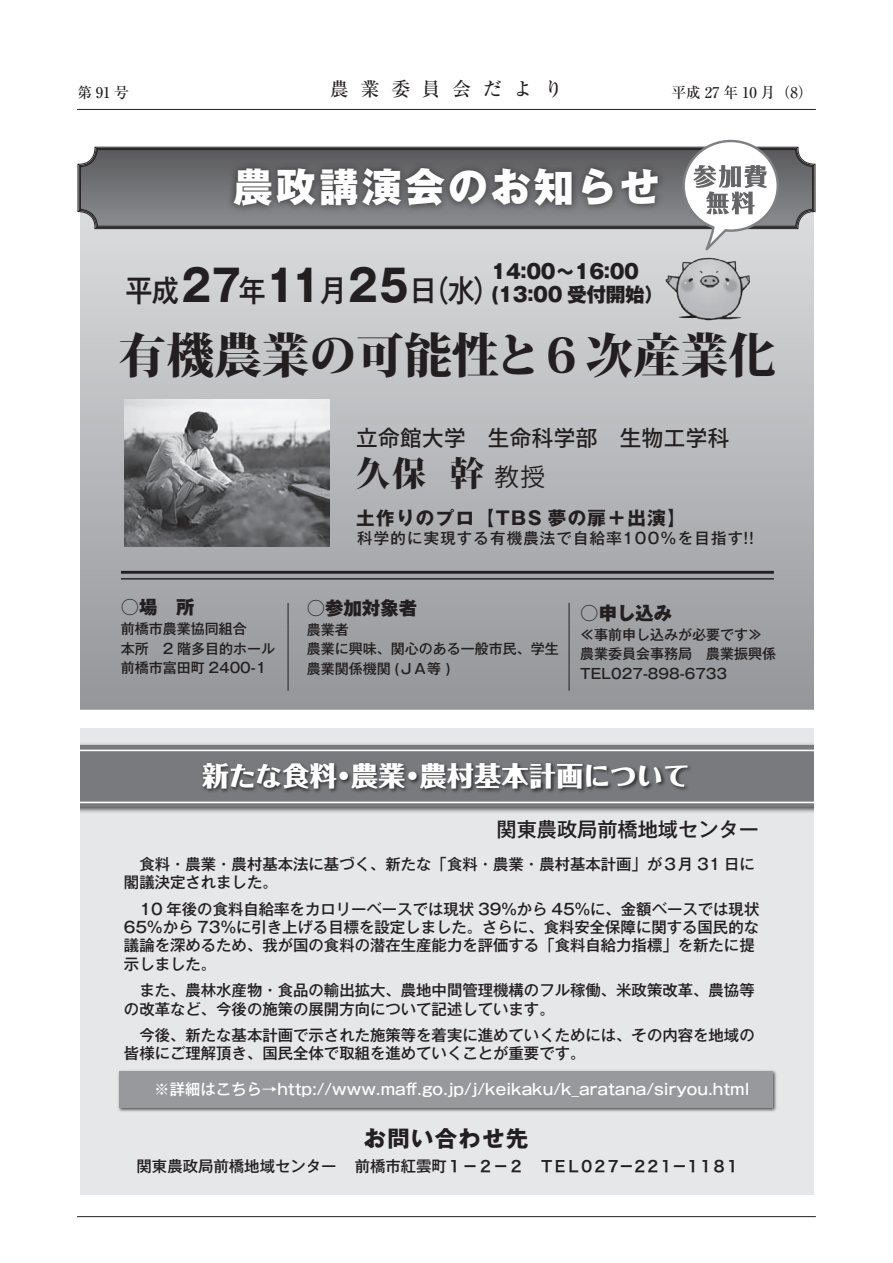
<style>
.page{position:relative;width:893px;height:1263px;background:#fff}
.page>*{position:absolute;margin:0;border:0;box-sizing:border-box;transform-origin:0 0}
.t1{font:800 47.7px "Koz Min Pro";color:#231f20}
.t2{font:700 43.5px "Gothic MB101 Pro";color:#231f20;scale:.89 1}
.t3{font:800 39.75px "Gothic MB101 Pro";letter-spacing:.08em;color:#fff}
.t4{font:800 34.05px "Koz Min Pro";color:#231f20}
.t5{font:500 30.45px "Gothic MB101 Pro";color:#231f20;scale:.89 1}
.t6{font:800 26.85px "Folk Pro";letter-spacing:.015em;color:#fff}
.t7{font:24.6px "Koz Go Pr 6 N";color:#231f20}
.t8{font:700 22.35px "Gothic MB101 Pro";letter-spacing:.06em;color:#231f20}
.t9{font:500 21.6px "Koz Go Pr 6 N";letter-spacing:.02em;color:#231f20}
.t10{font:500 20.1px "Gothic MB101 Pro";color:#231f20}
.t11{font:800 19.65px/23px "Gothic MB101 Pro";letter-spacing:-.02em;color:#231f20}
.t12{font:500 19.2px "Ryumin Pro";letter-spacing:.6em;color:#231f20}
.t13{font:700 18.45px "Gothic MB101 Pro";letter-spacing:.08em;color:#231f20}
.t14{font:800 18.3px "Gothic MB101 Pro";color:#231f20}
.t15{font:500 15.45px/18.5px "Gothic MB101 Pro";color:#231f20}
.t16{font:500 15.45px "Gothic MB101 Pro";color:#fff}
.t17{font:15.45px "Hira Kaku Pro W6";letter-spacing:-.14em;color:#231f20}
.t18{font:500 15.45px "Gothic MB101 Pro";letter-spacing:.08em;color:#231f20}
.t19{font:500 14.85px "Ryumin Pro";color:#231f20}
.t20{font:500 13.95px/19.6px "Gothic MB101 Pro";color:#231f20}
.s1{font-family:"Gothic MB101 Pro";font-weight:500}
</style>
<div class="page">
<hr style="left:77px;top:109px;width:739px;height:1px;background:#231f20">
<hr style="left:77px;top:1216px;width:739px;height:1px;background:#231f20">
<div style="left:80px;top:728px;width:733px;height:467px;background:#e6e7e9"></div>
<svg style="left:80px;top:230px;width:733px;height:480px;background:#b5b6b9"></svg>
<div style="left:80px;top:745px;width:733px;height:61px;background:#787a7d"></div>
<hr style="left:80px;top:750px;width:733px;height:1px;background:#fff">
<hr style="left:80px;top:802px;width:733px;height:1px;background:#fff">
<img style="left:202px;top:763px;width:488px;height:30px">
<img style="left:118px;top:1070px;width:659px;height:42px">
<div style="left:120px;top:1071px;width:653px;height:36px;background:#97999c"></div>
<hr style="left:121px;top:571px;width:653px;height:3px;background:#231f20">
<hr style="left:121px;top:578px;width:653px;height:1px;background:#231f20">
<hr style="left:288px;top:603px;width:1px;height:88px;background:#231f20">
<hr style="left:569px;top:603px;width:1px;height:88px;background:#231f20">
<img style="left:124px;top:399px;width:205px;height:148px">
<img style="left:665px;top:246px;width:85px;height:85px">
<svg style="left:77px;top:146px;width:739px;height:84px;background:#78787b"></svg>
<div style="left:79px;top:148px;width:735px;height:80px;border:1px solid #231f20;border-radius:17px"></div>
<div style="left:80px;top:149px;width:733px;height:78px;border:1px solid #231f20;border-radius:17px"></div>
<div style="left:226px;top:161px;width:440px;height:53px;background:#231f20;opacity:.75"></div>
<svg style="left:682px;top:140px;width:97px;height:110px"></svg>
<p class="t19" style="left:77px;top:81px;width:54px">第91 号</p>
<p class="t12" style="left:330px;top:74px;width:235px">農業委員会だより</p>
<p class="t19" style="left:671px;top:81px;width:143px">平成 27 年 10 月 ) (8</p>
<h3 class="t3" style="left:233px;top:154px;width:428px">農政講演会のお知らせ</h3>
<h2 class="t2" style="left:177px;top:249px;width:79px">２７</h2>
<h2 class="t2" style="left:266px;top:249px;width:63px">11</h2>
<h3 class="t5" style="left:239px;top:265px;width:32px">年</h3>
<h3 class="t5" style="left:125px;top:265px;width:62px">平成</h3>
<h2 class="t2" style="left:348px;top:249px;width:69px">25</h2>
<h3 class="t5" style="left:410px;top:265px;width:103px">（日水(</h3>
<h3 class="t5" style="left:320px;top:265px;width:32px">月</h3>
<p class="t11" style="left:491px;top:258px;width:174px">14:00~16:00 (13:00 受付開始(</p>
<h1 class="t1" style="left:119px;top:320px;width:659px">有機農業の可能性と６次産業化</h1>
<h3 class="t9" style="left:356px;top:425px;width:375px">立命館大学　生命科学部　生物工学科</h3>
<h3 class="t7" style="left:495px;top:463px;width:52px">教授</h3>
<h3 class="t4" style="left:450px;top:448px;width:36px">幹</h3>
<h3 class="t4" style="left:356px;top:448px;width:72px">久保</h3>
<p class="t14" style="left:121px;top:592px;width:75px">○場　所</p>
<p class="t20" style="left:121px;top:617px;width:156px">前橋市農業協同組合<br>本所　2 階多目的ホール前橋市富田町 2400-1</p>
<p class="t13" style="left:356px;top:502px;width:331px">土作りのプロ【TBS 夢の扉＋出演【</p>
<p class="t18" style="left:357px;top:525px;width:398px">科学的に実現する有機農法で自給率100%を目指す !!</p>
<p class="t14" style="left:307px;top:593px;width:112px">○参加対象者</p>
<p class="t20" style="left:307px;top:618px;width:253px">農業者<br>農業に興味、関心のある一般市民、学生農業関係機関 (ＪＡ等 (</p>
<p class="t14" style="left:580px;top:598px;width:93px">○申し込み</p>
<p class="t20" style="left:580px;top:623px;width:197px">≪事前申し込みが必要です≪農業委員会事務局　農業振興係<br>TEL027-898-6733</p>
<h3 class="t6" style="left:202px;top:753px;width:136px">新たな食料</h3>
<h3 class="t6" style="left:351px;top:753px;width:56px">農業</h3>
<h3 class="t6" style="left:420px;top:753px;width:271px">農村基本計画について</h3>
<h3 class="t6" style="left:331px;top:753px;width:28px">・</h3>
<h3 class="t6" style="left:399px;top:753px;width:28px">・</h3>
<h3 class="t10" style="left:497px;top:813px;width:264px">関東農政局前橋地域センター</h3>
<p class="t15" style="left:124px;top:853px;width:632px">　食料・農業・農村基本法に基づく、新たな「食料・農業・農村基本計画」が３月 31 日に閣議決定されました。</p>
<p class="t15" style="left:124px;top:897px;width:637px;text-indent:15px">10 年後の食料自給率をカロリーベースでは現状 39％から 45％に、金額ベースでは現状65％から 73％に引き上げる目標を設定しました。さらに、食料安全保障に関する国民的な議論を深めるため、我が国の食料の潜在生産能力を評価する「食料自給力指標」を新たに提示しました。</p>
<p class="t15" style="left:124px;top:979px;width:632px">　また、農林水産物・食品の輸出拡大、農地中間管理機構のフル稼働、米政策改革、農協等の改革など、今後の施策の展開方向について記述しています。</p>
<p class="t15" style="left:124px;top:1024px;width:632px">　今後、新たな基本計画で示された施策等を着実に進めていくためには、その内容を地域の皆様にご理解頂き、国民全体で取組を進めていくことが重要です。</p>
<p class="t16" style="left:154px;top:1076px;width:597px">※詳細はこちら→http://www.maff.go.jp /j/ keikaku k/ _aratana/siryou.html</p>
<p class="t15" style="left:137px;top:1154px;width:201px">関東農政局前橋地域センター</p>
<h3 class="t8" style="left:364px;top:1119px;width:166px">お問い合わせ先</h3>
<p class="t17" style="left:355px;top:1152px;width:387px"><span class="s1">前橋市紅雲町</span>１－２－２　ＴＥＬ０２７－２２１－１１８１</p>
</div>
